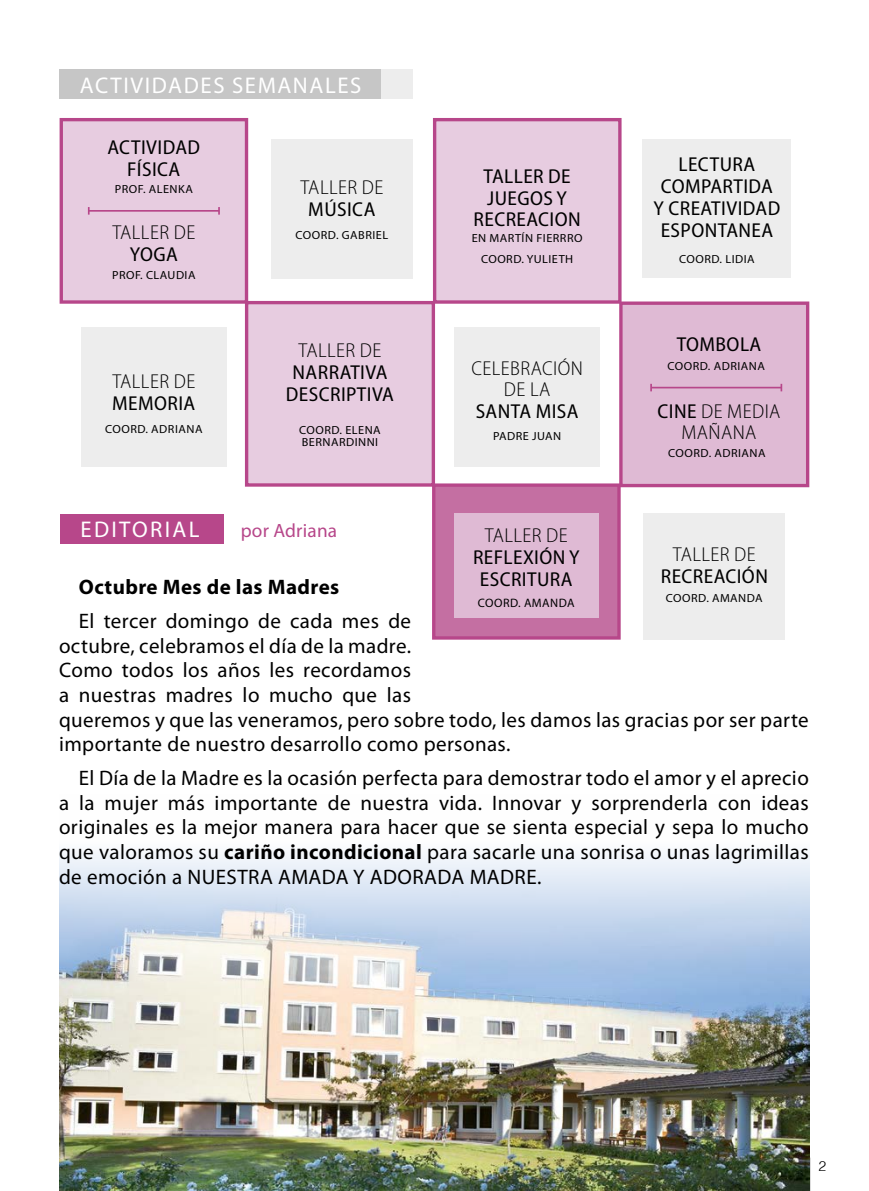
<style>
.page{position:relative;width:869px;height:1191px;background:#fff}
.page>*{position:absolute;margin:0;border:0;box-sizing:border-box;transform-origin:0 0}
.t1{font:22.75px "Myriad Pro";letter-spacing:.07em;color:#fff}
.t2{font:22.75px "Myriad Pro";letter-spacing:.1em;color:#fff}
.t3{font:21px/24.5px "Myriad Pro";letter-spacing:.02em;color:#000}
.t4{font:700 21px "Myriad Pro";letter-spacing:.02em;color:#000}
.t5{font:semi-condensed 20.12px/21.9px "Myriad Pro";letter-spacing:.02em;color:#000;text-align:center;scale:1.04 1}
.t6{font:300 semi-condensed 20.12px/21.9px "Myriad Pro";letter-spacing:.02em;color:#000;text-align:center;scale:1.04 1}
.t7{font:19.25px "Myriad Pro";letter-spacing:.01em;color:#b7478a}
.t8{font:300 14px "Helvetica";color:#000}
.t9{font:12.25px "Myriad Pro";letter-spacing:.04em;color:#000}
.t10{font:11.72px/11.7px "Myriad Pro";letter-spacing:.04em;color:#000;scale:1.04 1}
.s1{font-weight:400}
.s2{font-weight:700}
</style>
<div class="page">
<hr style="left:809px;top:1157px;width:1px;height:34px;background:#000">
<img style="left:59px;top:853px;width:750px;height:338px">
<div style="left:60px;top:69px;width:344px;height:30px;background:#c6c6c6"></div>
<div style="left:380px;top:69px;width:32px;height:30px;background:#ededed"></div>
<div style="left:60px;top:118px;width:188px;height:186px;background:#e7cce0;border:3px solid #b7478a"></div>
<div style="left:433px;top:118px;width:188px;height:186px;background:#e7cce0;border:3px solid #b7478a"></div>
<div style="left:432px;top:483px;width:188px;height:156px;background:#c46fa2;border:3px solid #b7478a"></div>
<div style="left:245px;top:301px;width:190px;height:185px;background:#e7cce0;border:3px solid #b7478a"></div>
<div style="left:619px;top:301px;width:190px;height:186px;background:#dfbad4;border:3px solid #b7478a"></div>
<div style="left:271px;top:139px;width:141px;height:139px;background:#ededed"></div>
<div style="left:643px;top:513px;width:141px;height:126px;background:#ededed"></div>
<div style="left:81px;top:327px;width:145px;height:139px;background:#ededed"></div>
<div style="left:454px;top:327px;width:145px;height:139px;background:#ededed"></div>
<div style="left:454px;top:513px;width:144px;height:105px;background:#dfbad4"></div>
<div style="left:642px;top:139px;width:149px;height:138px;background:#ededed"></div>
<hr style="left:650px;top:387px;width:131px;height:1px;background:#b7478a">
<hr style="left:89px;top:210px;width:130px;height:2px;background:#b7478a">
<svg style="left:88px;top:207px;width:2px;height:8px"></svg>
<svg style="left:218px;top:207px;width:2px;height:8px"></svg>
<div style="left:60px;top:513px;width:163px;height:30px;background:#b7478a"></div>
<p class="t1" style="left:80px;top:71px;width:283px">ACTIVIDADES SEMANALES</p>
<p class="t5" style="left:107px;top:137px;width:91px">ACTIVIDAD<br>FÍSICA</p>
<p class="t5" style="left:473px;top:165px;width:105px">TALLER DE<br>JUEGOS Y<br>RECREACION</p>
<p class="t6" style="left:300px;top:177px;width:81px">TALLER DE</p>
<p class="t5" style="left:308px;top:199px;width:66px">MÚSICA</p>
<p class="t10" style="left:115px;top:183px;width:77px">PROF. ALENKA</p>
<p class="t6" style="left:112px;top:222px;width:81px">TALLER DE</p>
<p class="t10" style="left:471px;top:232px;width:108px">EN MARTÍN FIERRRO</p>
<p class="t5" style="left:130px;top:244px;width:48px">YOGA</p>
<p class="t10" style="left:295px;top:229px;width:90px">COORD. GABRIEL</p>
<p class="t10" style="left:481px;top:253px;width:90px">COORD. YULIETH</p>
<p class="t10" style="left:112px;top:269px;width:82px">PROF. CLAUDIA</p>
<p class="t6" style="left:112px;top:371px;width:81px">TALLER DE</p>
<p class="t5" style="left:112px;top:393px;width:81px">MEMORIA</p>
<p class="t10" style="left:105px;top:423px;width:95px">COORD. ADRIANA</p>
<p class="t6" style="left:298px;top:340px;width:81px">TALLER DE</p>
<p class="t5" style="left:286px;top:361px;width:105px">NARRATIVA<br>DESCRIPTIVA</p>
<p class="t10" style="left:299px;top:424px;width:80px">COORD. ELENA<br>BERNARDINNI</p>
<p class="t6" style="left:471px;top:357px;width:109px">CELEBRACIÓN<br>DE LA</p>
<p class="t5" style="left:475px;top:401px;width:100px">SANTA MISA</p>
<p class="t10" style="left:493px;top:430px;width:67px">PADRE JUAN</p>
<p class="t5" style="left:653px;top:154px;width:123px">LECTURA<br>COMPARTIDA<br>Y CREATIVIDAD<br>ESPONTANEA</p>
<p class="t10" style="left:679px;top:253px;width:74px">COORD. LIDIA</p>
<p class="t5" style="left:676px;top:334px;width:83px">TOMBOLA</p>
<p class="t10" style="left:667px;top:360px;width:95px">COORD. ADRIANA</p>
<p class="t6" style="left:657px;top:400px;width:120px"><span class="s1">CINE</span> DE MEDIA<br>MAÑANA</p>
<p class="t10" style="left:668px;top:447px;width:95px">COORD. ADRIANA</p>
<p class="t2" style="left:81px;top:515px;width:120px">EDITORIAL</p>
<p class="t7" style="left:241px;top:518px;width:98px">por Adriana</p>
<p class="t6" style="left:484px;top:525px;width:81px">TALLER DE</p>
<p class="t5" style="left:473px;top:547px;width:104px">REFLEXIÓN Y<br>ESCRITURA</p>
<p class="t9" style="left:477px;top:595px;width:98px">COORD. AMANDA</p>
<p class="t6" style="left:672px;top:544px;width:81px">TALLER DE</p>
<p class="t5" style="left:660px;top:566px;width:105px">RECREACIÓN</p>
<p class="t4" style="left:79px;top:575px;width:262px">Octubre Mes de las Madres</p>
<p class="t3" style="left:59px;top:609px;width:751px;text-indent:20px">El tercer domingo de cada mes de<br>octubre, celebramos el día de la madre.<br>Como todos los años les recordamos<br>a nuestras madres lo mucho que las<br>queremos y que las veneramos, pero sobre todo, les damos las gracias por ser parte importante de nuestro desarrollo como personas.</p>
<p class="t3" style="left:59px;top:766px;width:751px;text-align:justify;text-indent:20px">El Día de la Madre es la ocasión perfecta para demostrar todo el amor y el aprecio a la mujer más importante de nuestra vida. Innovar y sorprenderla con ideas originales es la mejor manera para hacer que se sienta especial y sepa lo mucho que valoramos su <span class="s2">cariño incondicional</span> para sacarle una sonrisa o unas lagrimillas de emoción a NUESTRA AMADA Y ADORADA MADRE.</p>
<p class="t10" style="left:665px;top:592px;width:95px">COORD. AMANDA</p>
<p class="t8" style="left:818px;top:1157px;width:9px">2</p>
</div>
